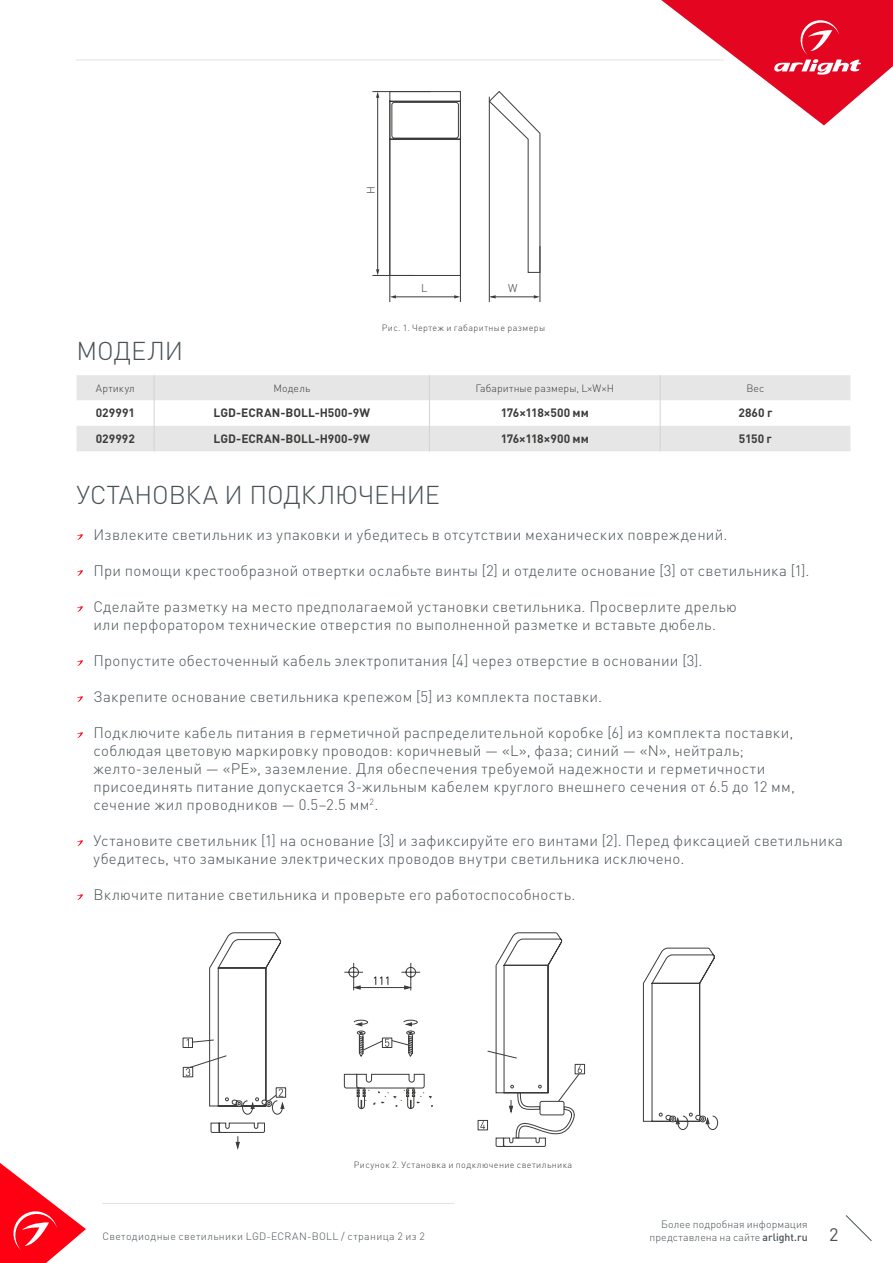
<style>
.page{position:relative;width:893px;height:1263px;background:#fff}
.page>*{position:absolute;margin:0;border:0;box-sizing:border-box;transform-origin:0 0}
.t1{font:300 25.5px "DIN Pro";letter-spacing:-.005em;color:#485156}
.t2{font:18px "DIN Pro";color:#485156}
.t3{font:300 15px/18px "DIN Pro";letter-spacing:.02em;color:#485156}
.t4{font:700 12px "DIN Pro";color:#3c3c3b}
.t5{font:700 12px "DIN Pro";letter-spacing:-.035em;color:#3c3c3b}
.t6{font:300 11.1px "DIN Pro";color:#3c3c3b}
.t7{font:300 10.5px/12.6px "DIN Pro";letter-spacing:.025em;color:#485156;text-align:right}
.t8{font:300 10.5px "DIN Pro";letter-spacing:.01em;color:#3c3c3b}
.t9{font:300 9px "DIN Pro";letter-spacing:.04em;color:#3c3c3b}
.s1{font-weight:500}
</style>
<div class="page">
<hr style="left:76px;top:60px;width:648px;height:1px;background:#e3e3e3">
<svg style="left:845px;top:1215px;width:27px;height:26px"></svg>
<hr style="left:102px;top:1203px;width:352px;height:1px;background:#e3e3e3">
<svg style="left:77px;top:534px;width:6px;height:6px"></svg>
<svg style="left:77px;top:570px;width:6px;height:6px"></svg>
<svg style="left:77px;top:606px;width:6px;height:6px"></svg>
<svg style="left:77px;top:660px;width:6px;height:6px"></svg>
<svg style="left:77px;top:696px;width:6px;height:6px"></svg>
<svg style="left:77px;top:732px;width:6px;height:6px"></svg>
<svg style="left:77px;top:840px;width:6px;height:6px"></svg>
<svg style="left:77px;top:894px;width:6px;height:6px"></svg>
<div style="left:183px;top:1038px;width:10px;height:10px;border:1px solid #3c3c3b"></div>
<div style="left:276px;top:1087px;width:10px;height:10px;border:1px solid #3c3c3b"></div>
<div style="left:575px;top:1064px;width:10px;height:10px;border:1px solid #3c3c3b"></div>
<div style="left:183px;top:1067px;width:10px;height:10px;border:1px solid #3c3c3b"></div>
<svg style="left:186px;top:932px;width:98px;height:216px"></svg>
<svg style="left:401px;top:962px;width:19px;height:29px"></svg>
<hr style="left:359px;top:987px;width:48px;height:1px;background:#3c3c3b">
<svg style="left:344px;top:962px;width:19px;height:29px"></svg>
<svg style="left:374px;top:976px;width:14px;height:9px"></svg>
<svg style="left:343px;top:1073px;width:90px;height:36px"></svg>
<svg style="left:353px;top:1019px;width:65px;height:38px"></svg>
<svg style="left:642px;top:947px;width:76px;height:183px"></svg>
<svg style="left:480px;top:932px;width:102px;height:215px"></svg>
<svg style="left:77px;top:375px;width:773px;height:76px;fill:#e6e6e6"></svg>
<svg style="left:429px;top:375px;width:1px;height:76px"></svg>
<svg style="left:660px;top:375px;width:1px;height:76px"></svg>
<svg style="left:154px;top:375px;width:1px;height:76px"></svg>
<hr style="left:393px;top:297px;width:62px;height:1px;background:#3c3c3b">
<svg style="left:454px;top:295px;width:6px;height:3px"></svg>
<hr style="left:460px;top:100px;width:1px;height:202px;background:#3c3c3b">
<hr style="left:390px;top:100px;width:1px;height:202px;background:#3c3c3b">
<hr style="left:377px;top:96px;width:1px;height:175px;background:#3c3c3b">
<svg style="left:376px;top:269px;width:3px;height:6px"></svg>
<svg style="left:376px;top:92px;width:3px;height:6px"></svg>
<hr style="left:372px;top:275px;width:41px;height:1px;background:#3c3c3b">
<hr style="left:372px;top:91px;width:59px;height:1px;background:#3c3c3b">
<hr style="left:491px;top:297px;width:46px;height:1px;background:#3c3c3b">
<svg style="left:534px;top:295px;width:6px;height:3px"></svg>
<svg style="left:490px;top:295px;width:6px;height:3px"></svg>
<hr style="left:540px;top:246px;width:1px;height:56px;background:#3c3c3b">
<hr style="left:489px;top:97px;width:1px;height:205px;background:#3c3c3b">
<svg style="left:389px;top:91px;width:151px;height:185px"></svg>
<svg style="left:661px;top:0;width:232px;height:125px"></svg>
<svg style="left:0;top:1163px;width:86px;height:100px"></svg>
<p class="t6" style="left:363px;top:194px;width:9px;rotate:-90deg">H</p>
<p class="t6" style="left:421px;top:281px;width:8px">L</p>
<p class="t6" style="left:508px;top:280px;width:11px">W</p>
<p class="t9" style="left:382px;top:322px;width:165px">Рис. 1. Чертеж и габаритные размеры</p>
<h1 class="t1" style="left:77px;top:333px;width:108px">МОДЕЛИ</h1>
<p class="t8" style="left:96px;top:381px;width:40px">Артикул</p>
<p class="t8" style="left:273px;top:381px;width:38px">Модель</p>
<p class="t8" style="left:475px;top:381px;width:140px">Габаритные размеры, L×W×H</p>
<p class="t8" style="left:746px;top:381px;width:19px">Вес</p>
<p class="t4" style="left:96px;top:405px;width:41px">029991</p>
<p class="t4" style="left:214px;top:405px;width:158px">LGD-ECRAN-BOLL-H500-9W</p>
<p class="t5" style="left:501px;top:405px;width:89px">176×118×500 мм</p>
<p class="t4" style="left:738px;top:405px;width:35px">2860 г</p>
<p class="t4" style="left:96px;top:430px;width:41px">029992</p>
<p class="t4" style="left:214px;top:430px;width:158px">LGD-ECRAN-BOLL-H900-9W</p>
<p class="t5" style="left:501px;top:430px;width:89px">176×118×900 мм</p>
<p class="t4" style="left:739px;top:430px;width:34px">5150 г</p>
<h1 class="t1" style="left:77px;top:477px;width:365px">УСТАНОВКА И ПОДКЛЮЧЕНИЕ</h1>
<p class="t3" style="left:94px;top:525px;width:635px">Извлеките светильник из упаковки и убедитесь в отсутствии механических повреждений.</p>
<p class="t3" style="left:94px;top:561px;width:717px">При помощи крестообразной отвертки ослабьте винты [2] и отделите основание [3] от светильника [1].</p>
<p class="t3" style="left:94px;top:597px;width:645px">Сделайте разметку на место предполагаемой установки светильника. Просверлите дрелью или перфоратором технические отверстия по выполненной разметке и вставьте дюбель.</p>
<p class="t3" style="left:94px;top:651px;width:610px">Пропустите обесточенный кабель электропитания [4] через отверстие в основании [3].</p>
<p class="t3" style="left:94px;top:687px;width:510px">Закрепите основание светильника крепежом [5] из комплекта поставки.</p>
<p class="t3" style="left:94px;top:723px;width:703px">Подключите кабель питания в герметичной распределительной коробке [6] из комплекта поставки, соблюдая цветовую маркировку проводов: коричневый — «L», фаза; синий — «N», нейтраль; желто-зеленый — «PE», заземление. Для обеспечения требуемой надежности и герметичности присоединять питание допускается 3-жильным кабелем круглого внешнего сечения от 6.5 до 12 мм, сечение жил проводников — 0.5–2.5 мм<sup>2</sup>.</p>
<p class="t3" style="left:94px;top:831px;width:751px">Установите светильник [1] на основание [3] и зафиксируйте его винтами [2]. Перед фиксацией светильника убедитесь, что замыкание электрических проводов внутри светильника исключено.</p>
<p class="t3" style="left:94px;top:885px;width:483px">Включите питание светильника и проверьте его работоспособность.</p>
<p class="t9" style="left:354px;top:1159px;width:220px">Рисунок 2. Установка и подключение светильника</p>
<p class="t7" style="left:649px;top:1217px;width:160px">Более подробная информация представлена на сайте <span class="s1">arlight.ru</span></p>
<p class="t7" style="left:102px;top:1229px;width:324px">Светодиодные светильники LGD-ECRAN-BOLL / страница 2 из 2</p>
<p class="t2" style="left:829px;top:1222px;width:11px">2</p>
</div>
